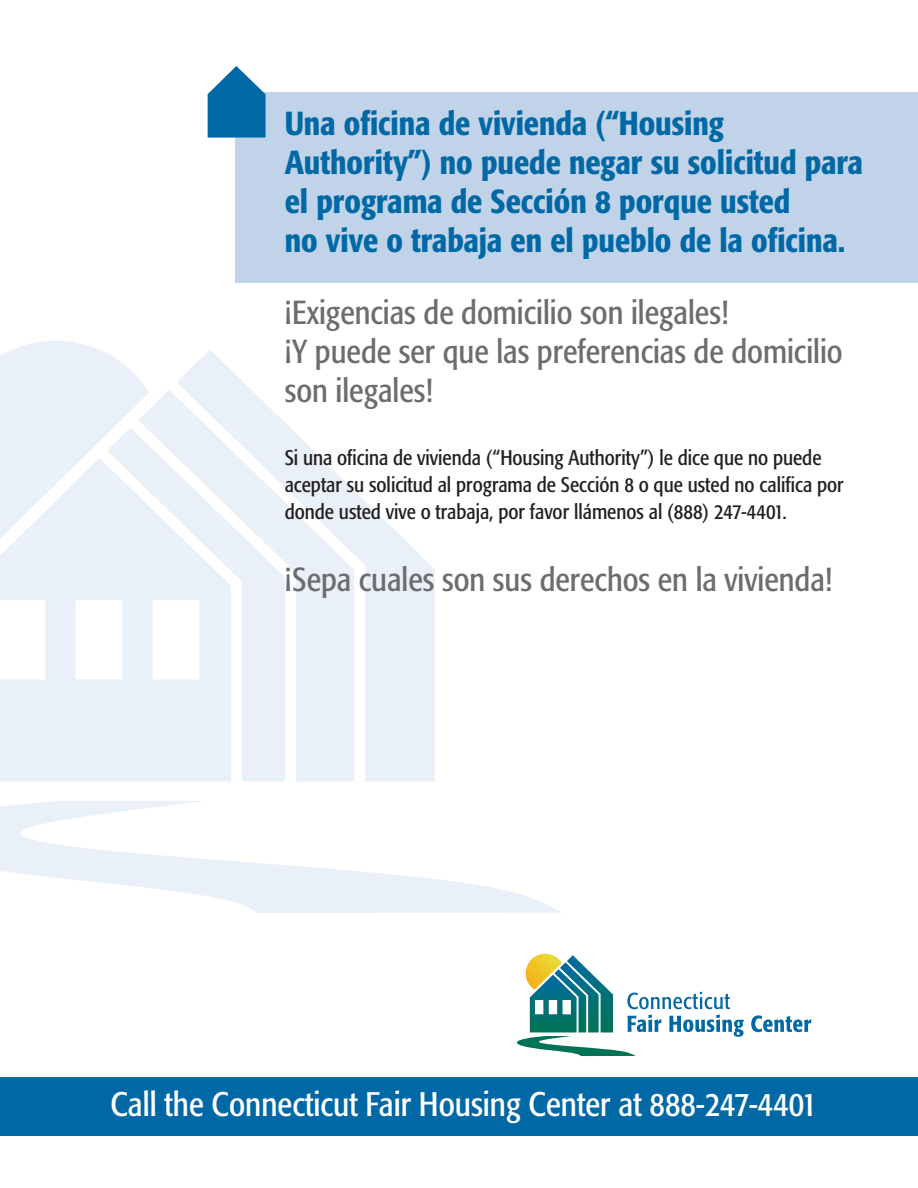
<style>
.page{position:relative;width:918px;height:1188px;background:#fff}
.page>*{position:absolute;margin:0;border:0;box-sizing:border-box;transform-origin:0 0}
.t1{font:condensed 33.75px "Formata";color:#fff}
.t2{font:500 condensed 33px/39px "Formata";color:#0068a5}
.Subhead_after_Questi{font:condensed 33px/39px "Formata";color:#6c6d70}
.Text{font:condensed 33px "Formata";color:#6c6d70}
.Text-2{font:condensed 21px/27px "Formata";color:#231f20}
</style>
<div class="page">
<div style="left:0;top:1077px;width:918px;height:58px;background:#0068a5"></div>
<svg style="left:517px;top:954px;width:227px;height:102px"></svg>
<svg style="left:751px;top:1015px;width:60px;height:17px"></svg>
<div style="left:235px;top:92px;width:683px;height:190px;background:#c0d3e9"></div>
<svg style="left:208px;top:66px;width:57px;height:72px"></svg>
<p class="t2" style="left:285px;top:104px;width:580px">Una oficina de vivienda (“Housing Authority”) no puede negar su solicitud para el programa de Sección 8 porque usted<br>no vive o trabaja en el pueblo de la oficina.</p>
<p class="Subhead_after_Questi" style="left:285px;top:294px;width:559px">¡Exigencias de domicilio son ilegales!<br>¡Y puede ser que las preferencias de domicilio son ilegales!</p>
<p class="Text-2" style="left:285px;top:445px;width:561px">Si una oficina de vivienda (“Housing Authority”) le dice que no puede aceptar su solicitud al programa de Sección 8 o que usted no califica por donde usted vive o trabaja, por favor llámenos al (888) 247-4401.</p>
<p class="Text" style="left:285px;top:560px;width:549px">¡Sepa cuales son sus derechos en la vivienda!</p>
<h1 class="t1" style="left:110px;top:1084px;width:708px">Call the Connecticut Fair Housing Center at 888-247-4401</h1>
</div>
